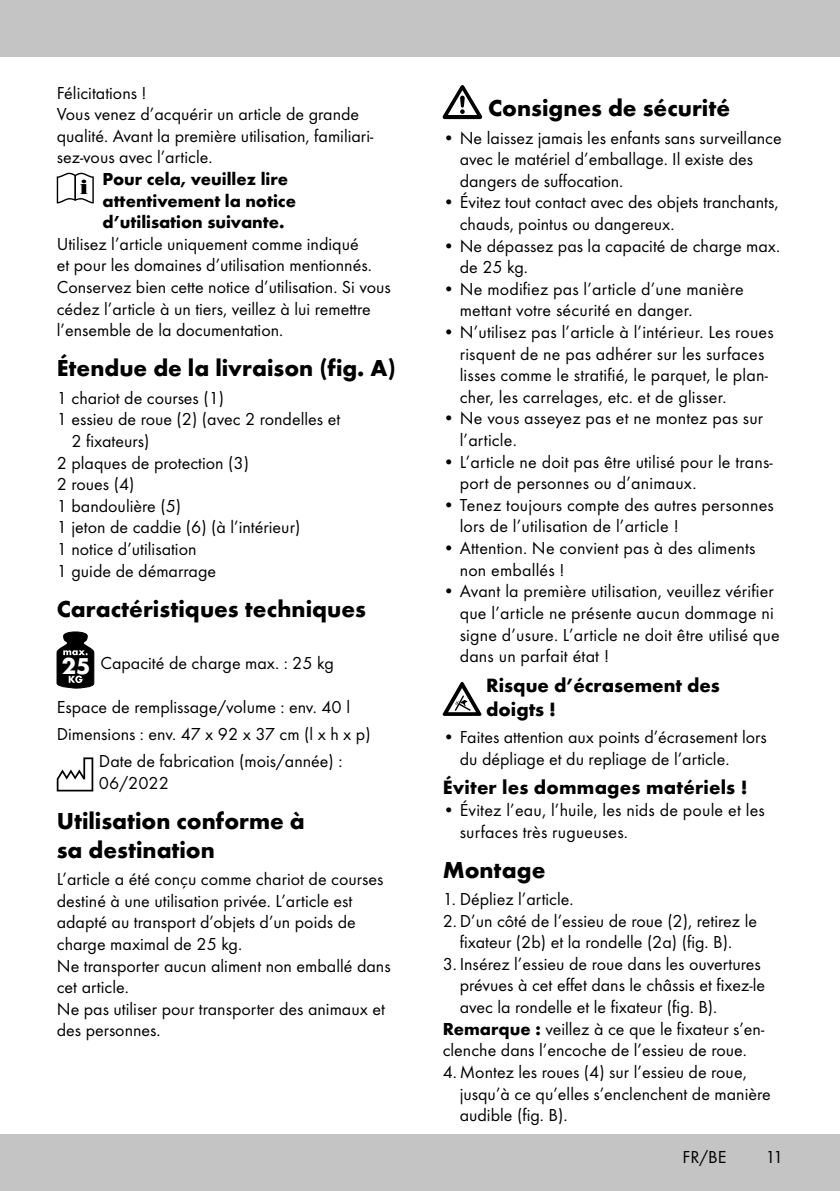
<style>
.page{position:relative;width:840px;height:1191px;background:#fff}
.page>*{position:absolute;margin:0;border:0;box-sizing:border-box;transform-origin:0 0}
.t1{font:700 24px/28.8px "Futura TOT";color:#000}
.t2{font:700 20px/24px "Futura TOT";letter-spacing:.01em;color:#000}
.t3{font:18px/21.6px "Futura TOT Boo";color:#000}
.t4{font:700 18px/21.6px "Futura TOT";color:#000}
.s1{font-family:"Futura TOT";font-weight:700;font-size:23.8px;color:#fff}
.s2{font-family:"Futura TOT";font-weight:700}
</style>
<div class="page">
<div style="left:0;top:1134px;width:839px;height:57px;background:#c5c4c4"></div>
<div style="left:0;top:0;width:839px;height:57px;background:#c5c4c4"></div>
<svg style="left:57px;top:173px;width:37px;height:30px"></svg>
<svg style="left:57px;top:631px;width:37px;height:57px"></svg>
<svg style="left:57px;top:757px;width:36px;height:34px"></svg>
<svg style="left:442px;top:85px;width:40px;height:34px"></svg>
<svg style="left:442px;top:682px;width:39px;height:34px"></svg>
<p class="t3" style="left:57px;top:82px;width:318px">Félicitations !<br>Vous venez d’acquérir un article de grande qualité. Avant la première utilisation, familiari&shy;sez-vous avec l’article.</p>
<p class="t4" style="left:102px;top:168px;width:195px">Pour cela, veuillez lire attentivement la notice d’utilisation suivante.</p>
<p class="t3" style="left:57px;top:233px;width:335px">Utilisez l’article uniquement comme indiqué<br>et pour les domaines d’utilisation mentionnés.<br>Conservez bien cette notice d’utilisation. Si vous cédez l’article à un tiers, veillez à lui remettre l’ensemble de la documentation.</p>
<h1 class="t1" style="left:57px;top:353px;width:340px">Étendue de la livraison (fig. A)</h1>
<p class="t3" style="left:57px;top:387px;width:169px">1 chariot de courses (1)</p>
<p class="t3" style="left:57px;top:408px;width:285px">1 essieu de roue (2) (avec 2 rondelles et</p>
<p class="t3" style="left:71px;top:430px;width:79px">2 fixateurs)</p>
<p class="t3" style="left:57px;top:451px;width:194px">2 plaques de protection (3)</p>
<p class="t3" style="left:57px;top:473px;width:79px">2 roues (4)</p>
<p class="t3" style="left:57px;top:495px;width:126px">1 bandoulière (5)</p>
<p class="t3" style="left:57px;top:516px;width:245px">1 jeton de caddie (6) (à l’intérieur)</p>
<p class="t3" style="left:57px;top:538px;width:141px">1 notice d’utilisation</p>
<p class="t3" style="left:57px;top:559px;width:161px">1 guide de démarrage</p>
<h1 class="t1" style="left:57px;top:594px;width:310px">Caractéristiques techniques</h1>
<p class="t3" style="left:62px;top:651px;width:273px"><span class="s1">25</span> Capacité de charge max. : 25 kg</p>
<p class="t3" style="left:57px;top:696px;width:294px">Espace de remplissage/volume : env. 40 l</p>
<p class="t3" style="left:57px;top:723px;width:315px">Dimensions : env. 47 x 92 x 37 cm (l x h x p)</p>
<p class="t3" style="left:99px;top:750px;width:245px">Date de fabrication (mois/année) :</p>
<p class="t3" style="left:99px;top:772px;width:71px">06/2022</p>
<h1 class="t1" style="left:57px;top:806px;width:249px">Utilisation conforme à sa destination</h1>
<p class="t3" style="left:57px;top:868px;width:335px">L’article a été conçu comme chariot de courses destiné à une utilisation privée. L’article est adapté au transport d’objets d’un poids de charge maximal de 25 kg.<br>Ne transporter aucun aliment non emballé dans cet article.<br>Ne pas utiliser pour transporter des animaux et des personnes.</p>
<h1 class="t1" style="left:488px;top:93px;width:243px">Consignes de sécurité</h1>
<p class="t3" style="left:459px;top:127px;width:323px;text-indent:-17px">• Ne laissez jamais les enfants sans surveillance avec le matériel d’emballage. Il existe des dangers de suffocation.</p>
<p class="t3" style="left:459px;top:191px;width:320px;text-indent:-17px">• Évitez tout contact avec des objets tranchants, chauds, pointus ou dangereux.</p>
<p class="t3" style="left:459px;top:235px;width:322px;text-indent:-17px">• Ne dépassez pas la capacité de charge max. de 25 kg.</p>
<p class="t3" style="left:459px;top:278px;width:285px;text-indent:-17px">• Ne modifiez pas l’article d’une manière mettant votre sécurité en danger.</p>
<p class="t3" style="left:459px;top:321px;width:315px;text-indent:-17px">• N’utilisez pas l’article à l’intérieur. Les roues risquent de ne pas adhérer sur les surfaces lisses comme le stratifié, le parquet, le plan&shy;cher, les carrelages, etc. et de glisser.</p>
<p class="t3" style="left:459px;top:407px;width:305px;text-indent:-17px">• Ne vous asseyez pas et ne montez pas sur l’article.</p>
<p class="t3" style="left:459px;top:451px;width:314px;text-indent:-17px">• L’article ne doit pas être utilisé pour le trans&shy;port de personnes ou d’animaux.</p>
<p class="t3" style="left:459px;top:494px;width:315px;text-indent:-17px">• Tenez toujours compte des autres personnes lors de l’utilisation de l’article !</p>
<p class="t3" style="left:459px;top:537px;width:297px;text-indent:-17px">• Attention. Ne convient pas à des aliments non emballés !</p>
<p class="t3" style="left:459px;top:580px;width:321px;text-indent:-17px">• Avant la première utilisation, veuillez vérifier que l’article ne présente aucun dommage ni signe d’usure. L’article ne doit être utilisé que dans un parfait état !</p>
<p class="t2" style="left:486px;top:673px;width:235px">Risque d’écrasement des doigts !</p>
<p class="t3" style="left:459px;top:726px;width:308px;text-indent:-17px">• Faites attention aux points d’écrasement lors du dépliage et du repliage de l’article.</p>
<p class="t2" style="left:442px;top:775px;width:306px">Éviter les dommages matériels !</p>
<p class="t3" style="left:459px;top:799px;width:306px;text-indent:-17px">• Évitez l’eau, l’huile, les nids de poule et les surfaces très rugueuses.</p>
<h1 class="t1" style="left:442px;top:855px;width:104px">Montage</h1>
<p class="t3" style="left:442px;top:888px;width:132px">1. Dépliez l’article.</p>
<p class="t3" style="left:442px;top:909px;width:316px">2.D’un côté de l’essieu de roue (2), retirez le</p>
<p class="t3" style="left:459px;top:931px;width:274px">fixateur (2b) et la rondelle (2a) (fig. B).</p>
<p class="t3" style="left:442px;top:953px;width:319px">3. Insérez l’essieu de roue dans les ouvertures</p>
<p class="t3" style="left:459px;top:974px;width:307px">prévues à cet effet dans le châssis et fixez-le</p>
<p class="t3" style="left:459px;top:996px;width:259px">avec la rondelle et le fixateur (fig. B).</p>
<p class="t3" style="left:442px;top:1017px;width:323px"><span class="s2">Remarque :</span> veillez à ce que le fixateur s’en-</p>
<p class="t3" style="left:442px;top:1039px;width:305px">clenche dans l’encoche de l’essieu de roue.</p>
<p class="t3" style="left:459px;top:1061px;width:312px;text-indent:-17px">4. Montez les roues (4) sur l’essieu de roue, jusqu’à ce qu’elles s’enclenchent de manière audible (fig. B).</p>
<p class="t3" style="left:682px;top:1146px;width:45px">FR/BE</p>
<p class="t3" style="left:764px;top:1146px;width:19px">11</p>
</div>
